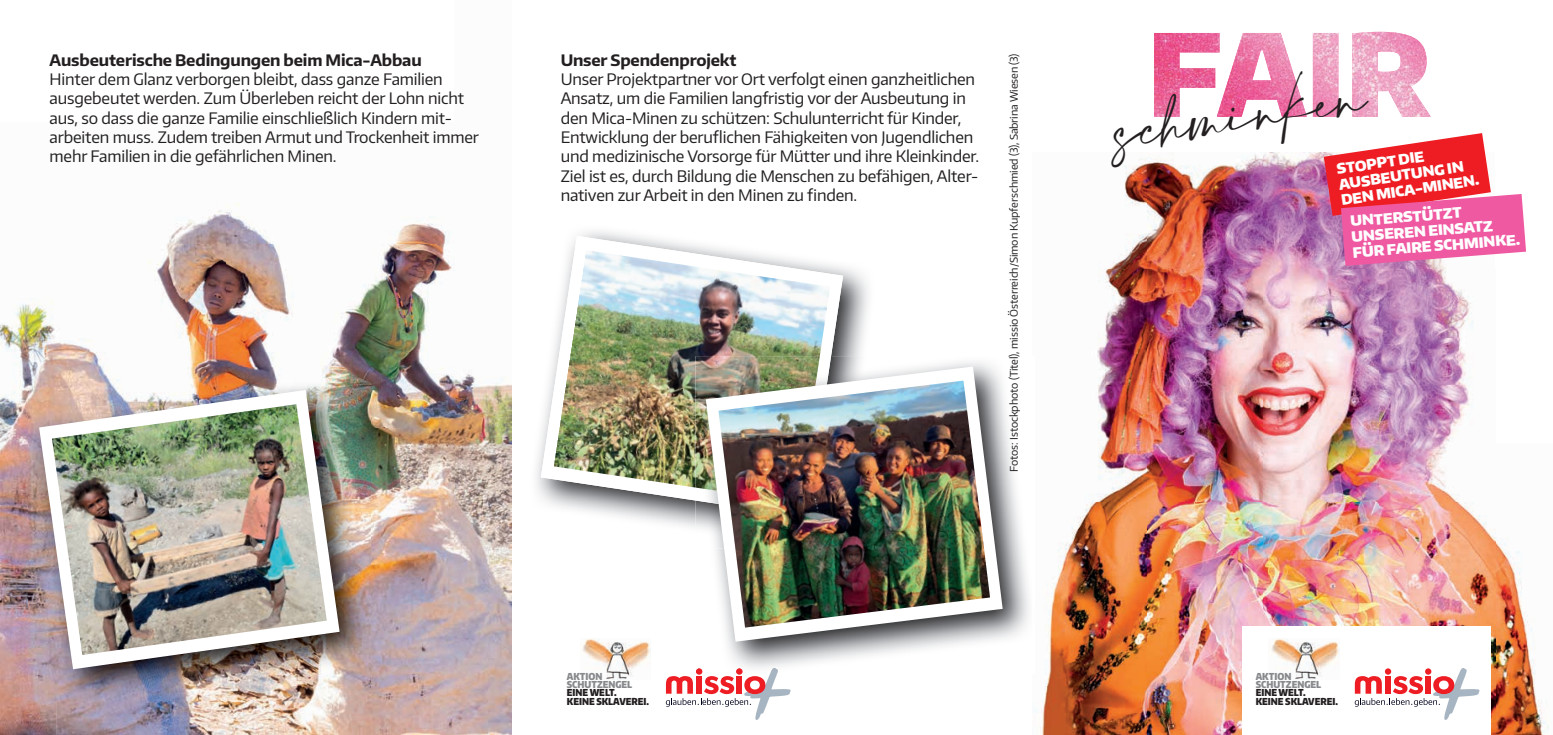
<style>
.page{position:relative;width:1553px;height:735px;background:#fff}
.page>*{position:absolute;margin:0;border:0;box-sizing:border-box;transform-origin:0 0}
.t1{font:43.75px "Amalfi Coast";color:#231f20}
.t2{font:15.75px/19.2px "Encode Sans Normal";letter-spacing:-.01em;color:#231f20}
.t3{font:700 15.75px "Encode Sans Normal";letter-spacing:-.01em;color:#231f20}
.t4{font:900 14.35px/15.8px "Encode Sans Normal";color:#fff}
.t5{font:10.5px "Encode Sans Normal";letter-spacing:-.01em;color:#231f20}
.t6{font:900 9.45px/8.4px "Encode Sans Condensed";color:#231f20}
.t7{font:900 9.45px/8.4px "Encode Sans Condensed";color:#87898c}
</style>
<div class="page">
<img style="left:0;top:203px;width:454px;height:225px">
<img style="left:454px;top:270px;width:57px;height:464px">
<img style="left:0;top:428px;width:56px;height:306px">
<img style="left:371px;top:428px;width:84px;height:245px">
<img style="left:56px;top:673px;width:399px;height:61px">
<img style="left:1097px;top:153px;width:377px;height:232px">
<img style="left:1495px;top:532px;width:54px;height:202px">
<img style="left:1047px;top:385px;width:448px;height:233px">
<img style="left:1035px;top:618px;width:460px;height:116px">
<div style="left:1242px;top:626px;width:249px;height:108px;background:#fff"></div>
<svg style="left:1354px;top:668px;width:125px;height:51px"></svg>
<img style="left:1271px;top:639px;width:68px;height:40px">
<img style="left:582px;top:639px;width:68px;height:40px">
<svg style="left:1323px;top:133px;width:203px;height:133px"></svg>
<img style="left:1154px;top:32px;width:277px;height:85px">
<img style="left:29px;top:379px;width:342px;height:321px">
<img style="left:39px;top:390px;width:301px;height:279px">
<img style="left:52px;top:404px;width:275px;height:250px">
<img style="left:536px;top:231px;width:332px;height:296px">
<svg style="left:541px;top:236px;width:302px;height:281px"></svg>
<svg style="left:554px;top:487px;width:141px;height:15px"></svg>
<img style="left:554px;top:250px;width:276px;height:237px">
<img style="left:727px;top:362px;width:302px;height:305px">
<svg style="left:666px;top:667px;width:124px;height:52px"></svg>
<img style="left:695px;top:356px;width:179px;height:173px">
<img style="left:695px;top:356px;width:125px;height:81px">
<img style="left:695px;top:437px;width:11px;height:65px">
<svg style="left:706px;top:366px;width:296px;height:275px"></svg>
<img style="left:718px;top:380px;width:272px;height:247px">
<p class="t3" style="left:50px;top:50px;width:374px">Ausbeuterische Bedingungen beim Mica-Abbau</p>
<p class="t2" style="left:50px;top:69px;width:431px">Hinter dem Glanz verborgen bleibt, dass ganze Familien ausgebeutet werden. Zum Überleben reicht der Lohn nicht aus, so dass die ganze Familie einschließlich Kindern mit&shy;arbeiten muss. Zudem treiben Armut und Trockenheit immer mehr Familien in die gefährlichen Minen.</p>
<p class="t3" style="left:561px;top:50px;width:177px">Unser Spendenprojekt</p>
<p class="t2" style="left:561px;top:69px;width:420px">Unser Projektpartner vor Ort verfolgt einen ganzheitlichen Ansatz, um die Familien langfristig vor der Ausbeutung in den Mica-Minen zu schützen: Schulunterricht für Kinder, Entwicklung der beruflichen Fähigkeiten von Jugendlichen und medizinische Vorsorge für Mütter und ihre Kleinkinder.<br>Ziel ist es, durch Bildung die Menschen zu befähigen, Alter&shy;nativen zur Arbeit in den Minen zu finden.</p>
<p class="t5" style="left:1007px;top:471px;width:419px;rotate:-90deg">Fotos: Istockphoto (Titel), missio Österreich/Simon Kupferschmied (3), Sabrina Wiesen (3)</p>
<p class="t7" style="left:567px;top:671px;width:67px">AKTION<br>SCHUTZENGEL</p>
<p class="t6" style="left:567px;top:688px;width:84px">EINE WELT.<br>KEINE SKLAVEREI.</p>
<h1 class="t1" style="left:1110px;top:110px;width:257px;rotate:-9deg">schminken</h1>
<p class="t4" style="left:1335px;top:161px;width:141px;rotate:-9deg">STOPPT DIE<br>AUSBEUTUNG IN<br>DEN MICA-MINEN.</p>
<p class="t4" style="left:1349px;top:213px;width:169px;rotate:-5deg">UNTERSTÜTZT<br>UNSEREN EINSATZ<br>FÜR FAIRE SCHMINKE.</p>
<p class="t7" style="left:1255px;top:671px;width:67px">AKTION<br>SCHUTZENGEL</p>
<p class="t6" style="left:1255px;top:688px;width:84px">EINE WELT.<br>KEINE SKLAVEREI.</p>
</div>
